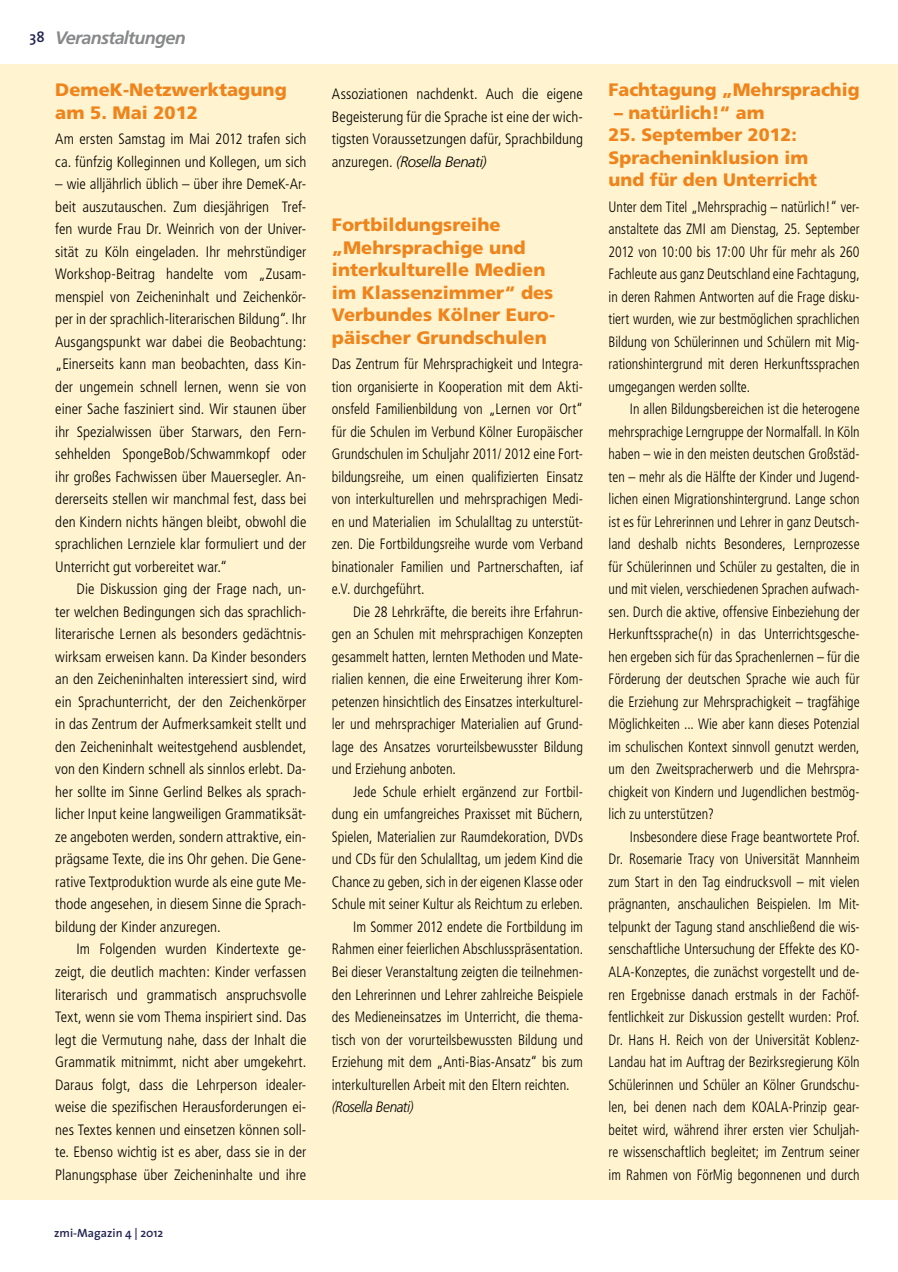
<style>
.page{position:relative;width:898px;height:1272px;background:#fff}
.page>*{position:absolute;margin:0;border:0;box-sizing:border-box;transform-origin:0 0}
.t1{font:900 18px/22.5px "Frutiger";color:#ef841c}
.t2{font:italic 700 18px "Frutiger";letter-spacing:-.04em;color:#87888a}
.t3{font:300 condensed 15px/22.5px "Frutiger";color:#000;text-align:justify}
.t4{font:300 condensed 15px/22.5px "Frutiger";color:#000;text-align:justify;scale:.93 1}
.t5{font:300 condensed 15px/22.5px "Frutiger";color:#000;text-align:justify;scale:.95 1}
.t6{font:italic 300 15px "Frutiger";letter-spacing:-.03em;color:#000;scale:.9 1}
.t7{font:600 12px "The Sans";color:#232452}
.s1{font-family:"The Sans";font-weight:600;font-style:normal;font-size:15px;color:#232452}
.s2{font-style:italic;font-stretch:normal}
</style>
<div class="page">
<div style="left:0;top:64px;width:897px;height:1135px;background:#fff4cf"></div>
<p class="t2" style="left:30px;top:27px;width:158px"><span class="s1">38</span> Veranstaltungen</p>
<p class="t1" style="left:55px;top:78px;width:233px">DemeK-Netzwerktagung am 5. Mai 2012</p>
<p class="t3" style="left:55px;top:128px;width:252px">Am ersten Samstag im Mai 2012 trafen sich ca. fünfzig Kolleginnen und Kollegen, um sich</p>
<p class="t3" style="left:55px;top:173px;width:252px">– wie alljährlich üblich – über ihre DemeK-Ar&shy;beit auszutauschen. Zum diesjährigen Tref&shy;fen wurde Frau Dr. Weinrich von der Univer&shy;sität zu Köln eingeladen. Ihr mehrstündiger Workshop-Beitrag handelte vom „Zusam&shy;menspiel von Zeicheninhalt und Zeichenkör&shy;per in der sprachlich-literarischen Bildung“. Ihr Ausgangspunkt war dabei die Beobachtung: „Einerseits kann man beobachten, dass Kin&shy;der ungemein schnell lernen, wenn sie von einer Sache fasziniert sind. Wir staunen über ihr Spezialwissen über Starwars, den Fern&shy;sehhelden SpongeBob/Schwammkopf oder ihr großes Fachwissen über Mauersegler. An&shy;dererseits stellen wir manchmal fest, dass bei den Kindern nichts hängen bleibt, obwohl die sprachlichen Lernziele klar formuliert und der Unterricht gut vorbereitet war.“</p>
<p class="t3" style="left:55px;top:578px;width:252px;text-indent:21px">Die Diskussion ging der Frage nach, un&shy;ter welchen Bedingungen sich das sprachlich&shy;literarische Lernen als besonders gedächtnis&shy;wirksam erweisen kann. Da Kinder besonders an den Zeicheninhalten interessiert sind, wird ein Sprachunterricht, der den Zeichenkörper in das Zentrum der Aufmerksamkeit stellt und den Zeicheninhalt weitestgehend ausblendet, von den Kindern schnell als sinnlos erlebt. Da&shy;her sollte im Sinne Gerlind Belkes als sprach&shy;licher Input keine langweiligen Grammatiksät&shy;ze angeboten werden, sondern attraktive, ein&shy;prägsame Texte, die ins Ohr gehen. Die Gene&shy;rative Textproduktion wurde als eine gute Me&shy;thode angesehen, in diesem Sinne die Sprach&shy;bildung der Kinder anzuregen.</p>
<p class="t3" style="left:55px;top:938px;width:252px;text-indent:21px">Im Folgenden wurden Kindertexte ge&shy;zeigt, die deutlich machten: Kinder verfassen literarisch und grammatisch anspruchsvolle Text, wenn sie vom Thema inspiriert sind. Das legt die Vermutung nahe, dass der Inhalt die Grammatik mitnimmt, nicht aber umgekehrt.<br>Daraus folgt, dass die Lehrperson idealer&shy;weise die spezifischen Herausforderungen ei&shy;nes Textes kennen und einsetzen können soll&shy;te. Ebenso wichtig ist es aber, dass sie in der Planungsphase über Zeicheninhalte und ihre</p>
<p class="t7" style="left:54px;top:1222px;width:110px">zmi-Magazin 4 | 2012</p>
<p class="t3" style="left:332px;top:83px;width:252px">Assoziationen nachdenkt. Auch die eigene Begeisterung für die Sprache ist eine der wich&shy;tigsten Voraussetzungen dafür, Sprachbildung anzuregen. <span class="s2">(Rosella Benati)</span></p>
<p class="t1" style="left:332px;top:213px;width:224px">Fortbildungsreihe „Mehrsprachige und interkulturelle Medien im Klassenzimmer“ des<br>Verbundes Kölner Euro&shy;päischer Grundschulen</p>
<p class="t5" style="left:332px;top:353px;width:266px">Das Zentrum für Mehrsprachigkeit und Integra&shy;tion organisierte in Kooperation mit dem Akti&shy;onsfeld Familienbildung von „Lernen vor Ort“ für die Schulen im Verbund Kölner Europäischer Grundschulen im Schuljahr 2011/ 2012 eine Fort&shy;bildungsreihe, um einen qualifizierten Einsatz von interkulturellen und mehrsprachigen Medi&shy;en und Materialien im Schulalltag zu unterstüt&shy;zen. Die Fortbildungsreihe wurde vom Verband binationaler Familien und Partnerschaften, iaf e.V. durchgeführt.</p>
<p class="t5" style="left:332px;top:600px;width:266px;text-indent:21px">Die 28 Lehrkräfte, die bereits ihre Erfahrun&shy;gen an Schulen mit mehrsprachigen Konzepten gesammelt hatten, lernten Methoden und Mate&shy;rialien kennen, die eine Erweiterung ihrer Kom&shy;petenzen hinsichtlich des Einsatzes interkulturel&shy;ler und mehrsprachiger Materialien auf Grund&shy;lage des Ansatzes vorurteilsbewusster Bildung und Erziehung anboten.</p>
<p class="t5" style="left:353px;top:780px;width:243px">Jede Schule erhielt ergänzend zur Fortbil-</p>
<p class="t5" style="left:332px;top:803px;width:266px">dung ein umfangreiches Praxisset mit Büchern,</p>
<p class="t5" style="left:332px;top:825px;width:266px">Spielen, Materialien zur Raumdekoration, DVDs</p>
<p class="t5" style="left:332px;top:848px;width:265px">und CDs für den Schulalltag, um jedem Kind die</p>
<p class="t5" style="left:332px;top:870px;width:266px">Chance zu geben, sich in der eigenen Klasse oder</p>
<p class="t5" style="left:332px;top:893px;width:266px">Schule mit seiner Kultur als Reichtum zu erleben.</p>
<p class="t5" style="left:353px;top:915px;width:243px">Im Sommer 2012 endete die Fortbildung im</p>
<p class="t5" style="left:332px;top:938px;width:266px">Rahmen einer feierlichen Abschlusspräsentation.</p>
<p class="t5" style="left:332px;top:960px;width:266px">Bei dieser Veranstaltung zeigten die teilnehmen-</p>
<p class="t5" style="left:332px;top:983px;width:266px">den Lehrerinnen und Lehrer zahlreiche Beispiele</p>
<p class="t5" style="left:332px;top:1005px;width:266px">des Medieneinsatzes im Unterricht, die thema-</p>
<p class="t5" style="left:332px;top:1028px;width:266px">tisch von der vorurteilsbewussten Bildung und</p>
<p class="t5" style="left:332px;top:1050px;width:266px">Erziehung mit dem „Anti-Bias-Ansatz“ bis zum</p>
<p class="t5" style="left:332px;top:1073px;width:252px">interkulturellen Arbeit mit den Eltern reichten.</p>
<p class="t6" style="left:332px;top:1098px;width:92px">(Rosella Benati)</p>
<p class="t1" style="left:608px;top:78px;width:252px">Fachtagung „Mehrsprachig</p>
<p class="t1" style="left:613px;top:101px;width:152px">– natürlich!“ am</p>
<p class="t1" style="left:608px;top:123px;width:210px">25. September 2012:<br>Spracheninklusion im und für den Unterricht</p>
<p class="t4" style="left:608px;top:195px;width:271px">Unter dem Titel „Mehrsprachig – natürlich!“ ver&shy;anstaltete das ZMI am Dienstag, 25. September 2012 von 10:00 bis 17:00 Uhr für mehr als 260<br>Fachleute aus ganz Deutschland eine Fachtagung, in deren Rahmen Antworten auf die Frage disku&shy;tiert wurden, wie zur bestmöglichen sprachlichen Bildung von Schülerinnen und Schülern mit Mig&shy;rationshintergrund mit deren Herkunftssprachen umgegangen werden sollte.</p>
<p class="t4" style="left:608px;top:398px;width:271px;text-indent:21px">In allen Bildungsbereichen ist die heterogene mehrsprachige Lerngruppe der Normalfall. In Köln haben – wie in den meisten deutschen Großstäd&shy;ten – mehr als die Hälfte der Kinder und Jugend&shy;lichen einen Migrationshintergrund. Lange schon ist es für Lehrerinnen und Lehrer in ganz Deutsch&shy;land deshalb nichts Besonderes, Lernprozesse für Schülerinnen und Schüler zu gestalten, die in und mit vielen, verschiedenen Sprachen aufwach&shy;sen. Durch die aktive, offensive Einbeziehung der Herkunftssprache(n) in das Unterrichtsgesche&shy;hen ergeben sich für das Sprachenlernen – für die Förderung der deutschen Sprache wie auch für die Erziehung zur Mehrsprachigkeit – tragfähige Möglichkeiten ... Wie aber kann dieses Potenzial im schulischen Kontext sinnvoll genutzt werden, um den Zweitspracherwerb und die Mehrspra&shy;chigkeit von Kindern und Jugendlichen bestmög&shy;lich zu unterstützen?</p>
<p class="t4" style="left:608px;top:825px;width:271px;text-indent:21px">Insbesondere diese Frage beantwortete Prof.<br>Dr. Rosemarie Tracy von Universität Mannheim zum Start in den Tag eindrucksvoll – mit vielen prägnanten, anschaulichen Beispielen. Im Mit&shy;telpunkt der Tagung stand anschließend die wis&shy;senschaftliche Untersuchung der Effekte des KO-ALA-Konzeptes, die zunächst vorgestellt und de&shy;ren Ergebnisse danach erstmals in der Fachöf&shy;fentlichkeit zur Diskussion gestellt wurden: Prof.<br>Dr. Hans H. Reich von der Universität Koblenz-Landau hat im Auftrag der Bezirksregierung Köln Schülerinnen und Schüler an Kölner Grundschu&shy;len, bei denen nach dem KOALA-Prinzip gear&shy;beitet wird, während ihrer ersten vier Schuljah&shy;re wissenschaftlich begleitet; im Zentrum seiner im Rahmen von FörMig begonnenen und durch</p>
</div>
